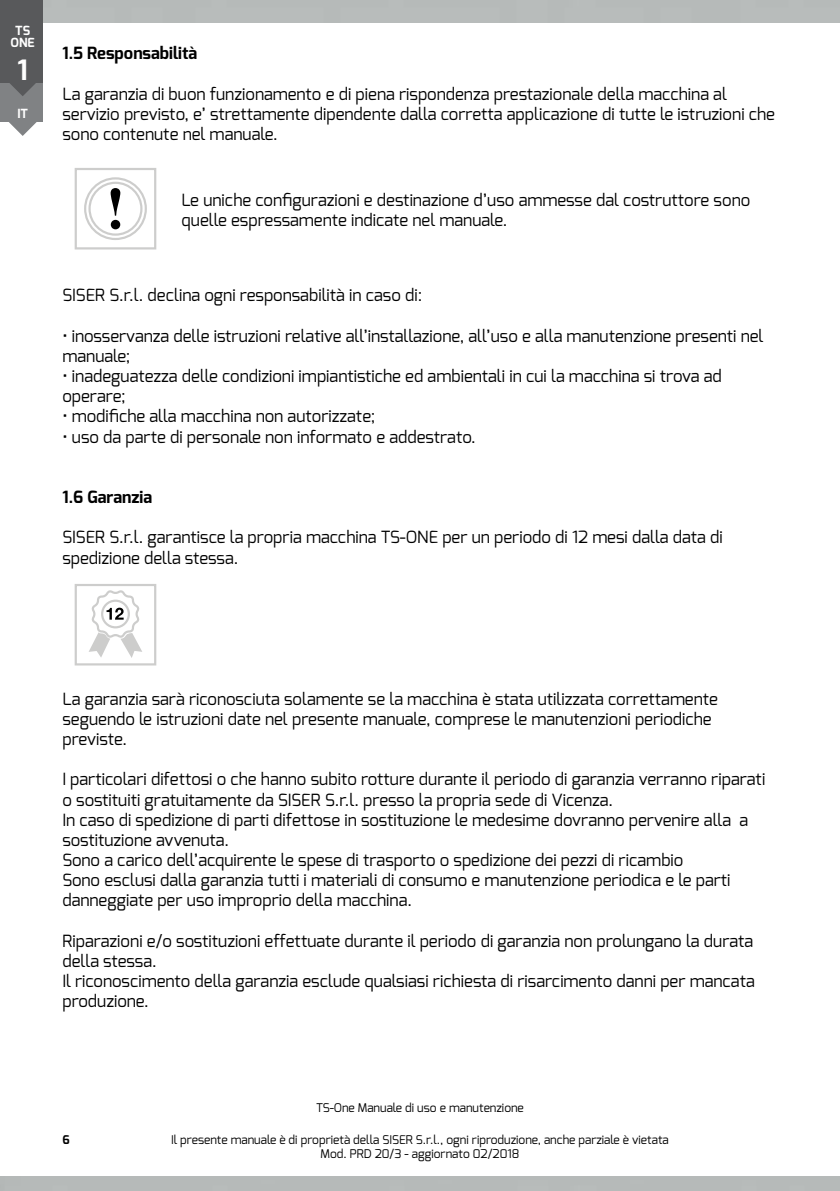
<style>
.page{position:relative;width:840px;height:1191px;background:#fff}
.page>*{position:absolute;margin:0;border:0;box-sizing:border-box;transform-origin:0 0}
.t1{font:700 28px "Exo";color:#fff}
.t2{font:16.8px/20.2px "Exo";color:#000}
.t3{font:700 16.8px "Exo";color:#000}
.t4{font:700 12.6px/11.2px "Exo";color:#fff;text-align:center}
.t5{font:12px/14.4px "Exo";color:#000;text-align:center}
.t6{font:700 12px "Exo";color:#000}
</style>
<div class="page">
<svg style="left:838px;top:0;width:1px;height:23px"></svg>
<div style="left:75px;top:168px;width:81px;height:81px;border:2px solid #cdcdcc"></div>
<svg style="left:84px;top:177px;width:63px;height:63px"></svg>
<div style="left:0;top:82px;width:43px;height:40px;background:#808284"></div>
<svg style="left:9px;top:122px;width:28px;height:14px"></svg>
<svg style="left:9px;top:82px;width:28px;height:14px"></svg>
<div style="left:0;top:0;width:43px;height:82px;background:#58595b"></div>
<div style="left:75px;top:584px;width:81px;height:81px;border:2px solid #cdcdcc"></div>
<svg style="left:89px;top:590px;width:53px;height:68px"></svg>
<p class="t4" style="left:11px;top:26px;width:26px">TS<br>ONE</p>
<h1 class="t1" style="left:17px;top:54px;width:12px">1</h1>
<p class="t4" style="left:17px;top:108px;width:12px">IT</p>
<p class="t3" style="left:62px;top:44px;width:136px">1.5 Responsabilità</p>
<p class="t2" style="left:62px;top:84px;width:713px">La garanzia di buon funzionamento e di piena rispondenza prestazionale della macchina al servizio previsto, e’ strettamente dipendente dalla corretta applicazione di tutte le istruzioni che sono contenute nel manuale.</p>
<p class="t2" style="left:181px;top:190px;width:569px">Le uniche configurazioni e destinazione d’uso ammesse dal costruttore sono quelle espressamente indicate nel manuale.</p>
<p class="t2" style="left:62px;top:286px;width:361px">SISER S.r.l. declina ogni responsabilità in caso di:</p>
<p class="t2" style="left:62px;top:326px;width:702px">• inosservanza delle istruzioni relative all’installazione, all’uso e alla manutenzione presenti nel manuale;</p>
<p class="t2" style="left:62px;top:367px;width:660px">• inadeguatezza delle condizioni impiantistiche ed ambientali in cui la macchina si trova ad operare;</p>
<p class="t2" style="left:62px;top:406px;width:314px">• modifiche alla macchina non autorizzate;</p>
<p class="t2" style="left:62px;top:427px;width:414px">• uso da parte di personale non informato e addestrato.</p>
<p class="t3" style="left:62px;top:488px;width:91px">1.6 Garanzia</p>
<p class="t2" style="left:62px;top:528px;width:661px">SISER S.r.l. garantisce la propria macchina TS-ONE per un periodo di 12 mesi dalla data di spedizione della stessa.</p>
<p class="t2" style="left:62px;top:689px;width:656px">La garanzia sarà riconosciuta solamente se la macchina è stata utilizzata correttamente seguendo le istruzioni date nel presente manuale, comprese le manutenzioni periodiche previste.</p>
<p class="t2" style="left:62px;top:770px;width:704px">I particolari difettosi o che hanno subito rotture durante il periodo di garanzia verranno riparati o sostituiti gratuitamente da SISER S.r.l. presso la propria sede di Vicenza.<br>In caso di spedizione di parti difettose in sostituzione le medesime dovranno pervenire alla a sostituzione avvenuta.<br>Sono a carico dell’acquirente le spese di trasporto o spedizione dei pezzi di ricambio<br>Sono esclusi dalla garanzia tutti i materiali di consumo e manutenzione periodica e le parti danneggiate per uso improprio della macchina.</p>
<p class="t2" style="left:62px;top:931px;width:693px">Riparazioni e/o sostituzioni effettuate durante il periodo di garanzia non prolungano la durata della stessa.<br>Il riconoscimento della garanzia esclude qualsiasi richiesta di risarcimento danni per mancata produzione.</p>
<p class="t6" style="left:62px;top:1133px;width:9px">6</p>
<p class="t5" style="left:316px;top:1102px;width:209px">TS-One Manuale di uso e manutenzione</p>
<p class="t5" style="left:171px;top:1133px;width:499px">Il presente manuale è di proprietà della SISER S.r.l., ogni riproduzione, anche parziale è vietata<br>Mod. PRD 20/3 - aggiornato 02/2018</p>
</div>
